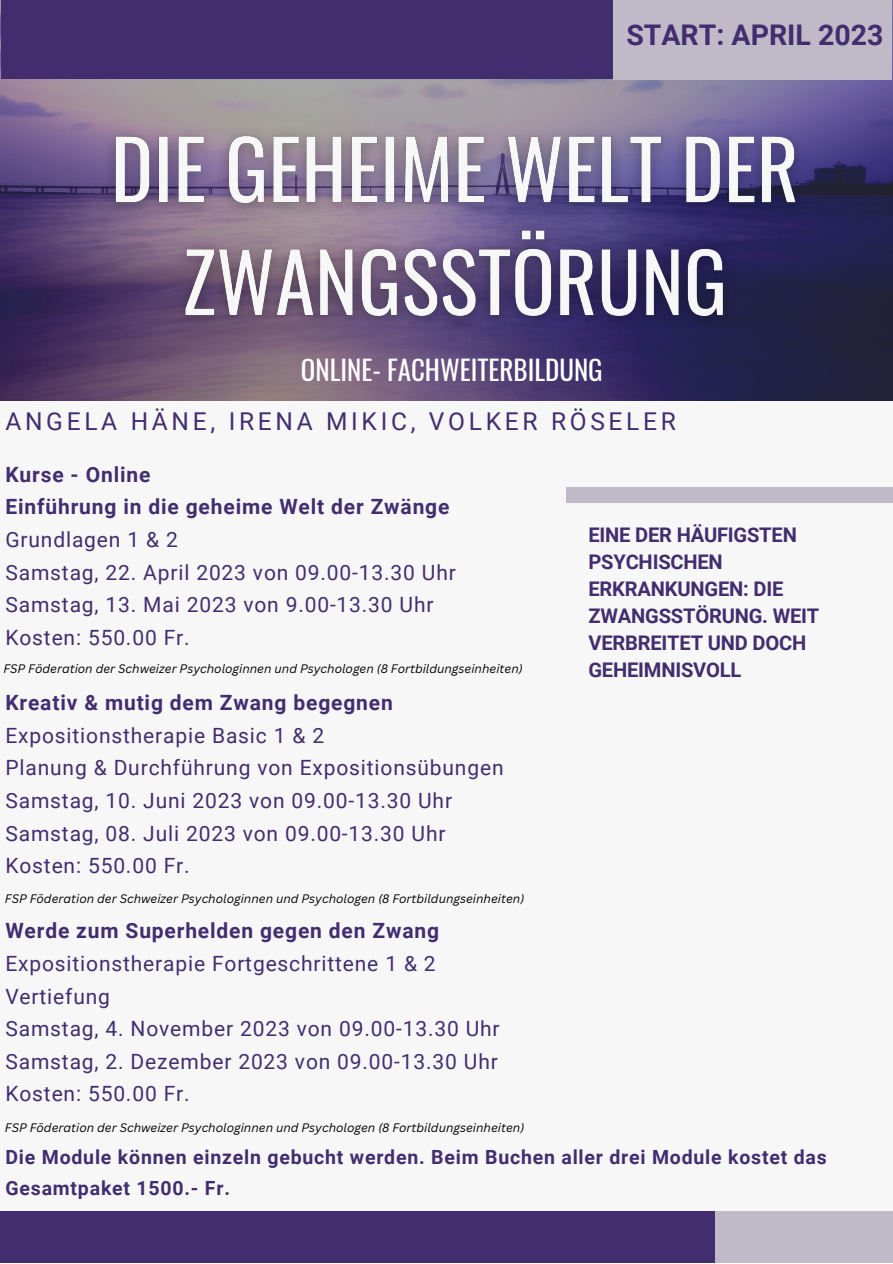
<style>
.page{position:relative;width:893px;height:1264px;background:#fff}
.page>*{position:absolute;margin:0;border:0;box-sizing:border-box;transform-origin:0 0}
.t1{font:38.7px "Norwester";letter-spacing:-.01em;color:#422d6f}
.t2{font:700 28.5px "Roboto";color:#422d6f}
.t3{font:27px "Oswald";color:#fff}
.t4{font:24.6px "Roboto";letter-spacing:.15em;color:#422d6f}
.t5{font:21px/32.5px "Roboto";letter-spacing:.04em;color:#422d6f}
.t6{font:700 21px/32.5px "Roboto";letter-spacing:.04em;color:#422d6f}
.t7{font:700 20.1px/27px "Roboto";letter-spacing:-.01em;color:#422d6f}
.t8{font:700 19.5px/30.3px "Roboto";letter-spacing:.04em;color:#422d6f}
.t9{font:italic 12px "Canva Sans";color:#000}
</style>
<div class="page">
<div style="left:0;top:0;width:892px;height:1262px;background:#f7f7f7"></div>
<div style="left:0;top:1211px;width:718px;height:51px;background:#422d6f"></div>
<div style="left:715px;top:1211px;width:177px;height:51px;background:#c0b9c7"></div>
<div style="left:566px;top:487px;width:326px;height:15px;background:#c0b9c7"></div>
<img style="left:0;top:0;width:892px;height:400px">
<img style="left:90px;top:88px;width:729px;height:275px">
<div style="left:1px;top:0;width:612px;height:79px;background:#422d6f"></div>
<div style="left:613px;top:0;width:279px;height:79px;background:#c0b9c7"></div>
<h1 class="t1" style="left:566px;top:16px;width:288px">START: APRIL 2023</h1>
<h2 class="t2" style="left:626px;top:19px;width:258px">START: APRIL 2023</h2>
<p class="t3" style="left:301px;top:349px;width:303px">ONLINE- FACHWEITERBILDUNG</p>
<p class="t4" style="left:5px;top:407px;width:672px">ANGELA HÄNE, IRENA MIKIC, VOLKER RÖSELER</p>
<p class="t6" style="left:5px;top:458px;width:445px">Kurse - Online<br>Einführung in die geheime Welt der Zwänge</p>
<p class="t5" style="left:5px;top:523px;width:452px">Grundlagen 1 &amp; 2<br>Samstag, 22. April 2023 von 09.00-13.30 Uhr<br>Samstag, 13. Mai 2023 von 9.00-13.30 Uhr<br>Kosten: 550.00 Fr.</p>
<p class="t7" style="left:588px;top:521px;width:232px">EINE DER HÄUFIGSTEN<br>PSYCHISCHEN<br>ERKRANKUNGEN: DIE<br>ZWANGSSTÖRUNG. WEIT<br>VERBREITET UND DOCH<br>GEHEIMNISVOLL</p>
<p class="t9" style="left:3px;top:660px;width:520px">FSP Föderation der Schweizer Psychologinnen und Psychologen (8 Fortbildungseinheiten)</p>
<p class="t6" style="left:5px;top:686px;width:389px">Kreativ &amp; mutig dem Zwang begegnen</p>
<p class="t5" style="left:5px;top:719px;width:499px">Expositionstherapie Basic 1 &amp; 2<br>Planung &amp; Durchführung von Expositionsübungen Samstag, 10. Juni 2023 von 09.00-13.30 Uhr Samstag, 08. Juli 2023 von 09.00-13.30 Uhr Kosten: 550.00 Fr.</p>
<p class="t9" style="left:5px;top:890px;width:520px">FSP Föderation der Schweizer Psychologinnen und Psychologen (8 Fortbildungseinheiten)</p>
<p class="t6" style="left:5px;top:915px;width:435px">Werde zum Superhelden gegen den Zwang</p>
<p class="t5" style="left:5px;top:947px;width:495px">Expositionstherapie Fortgeschrittene 1 &amp; 2<br>Vertiefung<br>Samstag, 4. November 2023 von 09.00-13.30 Uhr Samstag, 2. Dezember 2023 von 09.00-13.30 Uhr Kosten: 550.00 Fr.</p>
<p class="t9" style="left:5px;top:1119px;width:520px">FSP Föderation der Schweizer Psychologinnen und Psychologen (8 Fortbildungseinheiten)</p>
<p class="t8" style="left:5px;top:1142px;width:822px">Die Module können einzeln gebucht werden. Beim Buchen aller drei Module kostet das<br>Gesamtpaket 1500.- Fr.</p>
</div>
